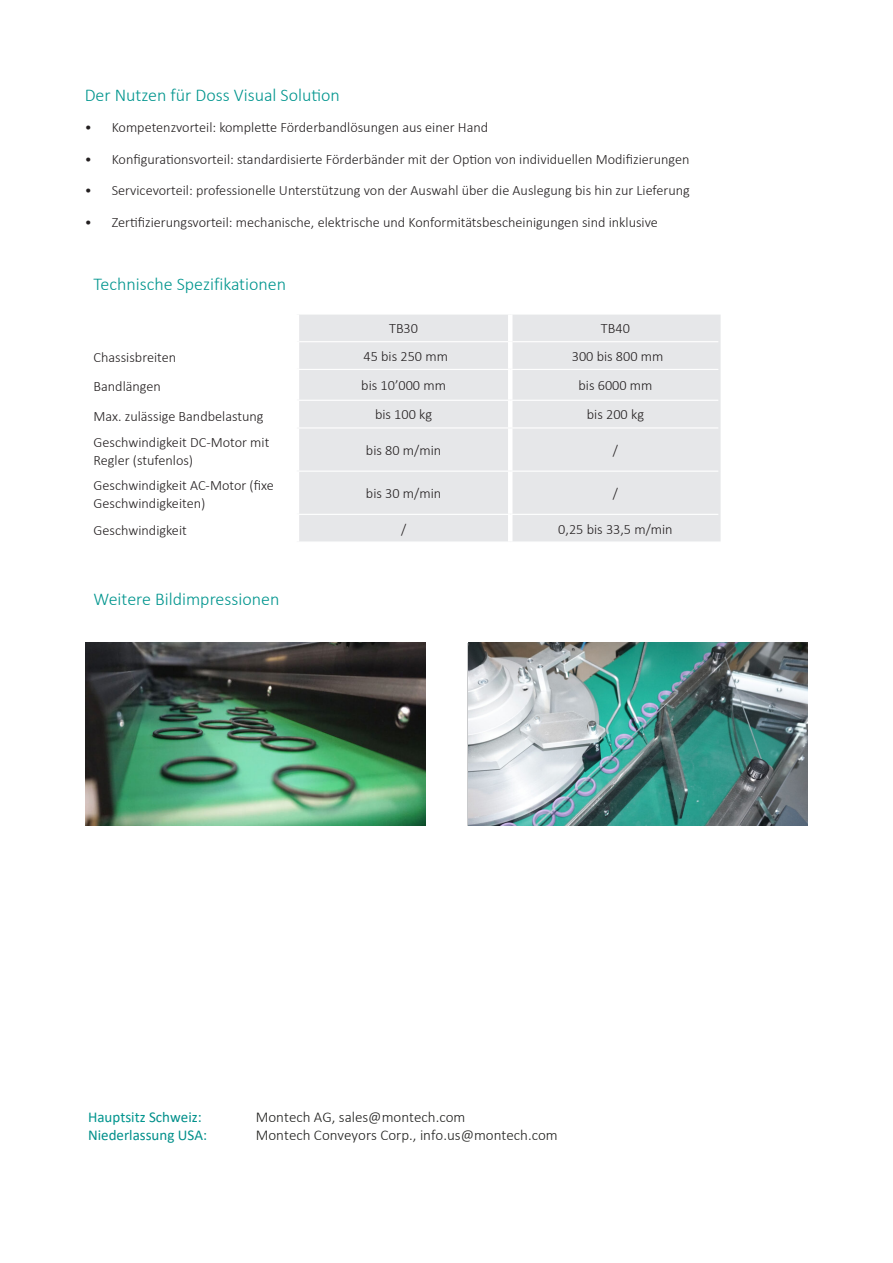
<style>
.page{position:relative;width:893px;height:1263px;background:#fff}
.page>*{position:absolute;margin:0;border:0;box-sizing:border-box;transform-origin:0 0}
.Lauftext{font:300 18px "Calibri";color:#00958e}
.Lauftext_Montech_De{font:300 18px "Calibri";color:#00958e}
.Lauftext_Montech_De-2{font:300 15px/18.3px "Calibri";color:#21211f}
.Lauftext_Montech_De-3{font:15px/18.3px "Calibri";color:#008f8a}
.t1{font:300 14.25px/18px "Calibri";color:#231f20}
.s1{color:#00958e}
</style>
<div class="page">
<img style="left:85px;top:643px;width:340px;height:182px">
<img style="left:468px;top:643px;width:340px;height:182px">
<div style="left:299px;top:315px;width:422px;height:226px;background:#e6e7e9"></div>
<hr style="left:299px;top:341px;width:209px;height:1px;background:#fff">
<hr style="left:512px;top:341px;width:206px;height:1px;background:#fff">
<hr style="left:508px;top:315px;width:4px;height:27px;background:#fff">
<hr style="left:508px;top:342px;width:4px;height:27px;background:#fff">
<hr style="left:297px;top:369px;width:213px;height:1px;background:#fff">
<hr style="left:510px;top:369px;width:208px;height:1px;background:#fff">
<hr style="left:508px;top:370px;width:4px;height:30px;background:#fff">
<hr style="left:508px;top:401px;width:4px;height:26px;background:#fff">
<hr style="left:508px;top:428px;width:4px;height:43px;background:#fff">
<hr style="left:508px;top:472px;width:4px;height:42px;background:#fff">
<hr style="left:508px;top:515px;width:4px;height:26px;background:#fff">
<hr style="left:297px;top:400px;width:213px;height:1px;background:#fff">
<hr style="left:510px;top:400px;width:208px;height:1px;background:#fff">
<hr style="left:297px;top:427px;width:213px;height:1px;background:#fff">
<hr style="left:510px;top:427px;width:208px;height:1px;background:#fff">
<hr style="left:297px;top:471px;width:213px;height:1px;background:#fff">
<hr style="left:510px;top:471px;width:208px;height:1px;background:#fff">
<hr style="left:297px;top:514px;width:213px;height:1px;background:#fff">
<hr style="left:510px;top:514px;width:208px;height:1px;background:#fff">
<p class="Lauftext_Montech_De" style="left:85px;top:84px;width:257px">Der Nutzen für Doss Visual Solution</p>
<p class="t1" style="left:85px;top:118px;width:405px">• Kompetenzvorteil: komplette Förderbandlösungen aus einer Hand</p>
<p class="t1" style="left:85px;top:150px;width:606px">• Konfigurationsvorteil: standardisierte Förderbänder mit der Option von individuellen Modifizierungen</p>
<p class="t1" style="left:85px;top:181px;width:607px">• Servicevorteil: professionelle Unterstützung von der Auswahl über die Auslegung bis hin zur Lieferung</p>
<p class="t1" style="left:85px;top:213px;width:575px">• Zertifizierungsvorteil: mechanische, elektrische und Konformitätsbescheinigungen sind inklusive</p>
<p class="Lauftext" style="left:94px;top:273px;width:194px">Technische Spezifikationen</p>
<p class="t1" style="left:389px;top:319px;width:30px">TB30</p>
<p class="t1" style="left:601px;top:319px;width:30px">TB40</p>
<p class="t1" style="left:94px;top:348px;width:84px">Chassisbreiten</p>
<p class="t1" style="left:363px;top:347px;width:86px">45 bis 250 mm</p>
<p class="t1" style="left:572px;top:347px;width:93px">300 bis 800 mm</p>
<p class="t1" style="left:94px;top:378px;width:69px">Bandlängen</p>
<p class="t1" style="left:361px;top:376px;width:86px">bis 10’000 mm</p>
<p class="t1" style="left:578px;top:376px;width:75px">bis 6000 mm</p>
<p class="t1" style="left:94px;top:407px;width:172px">Max. zulässige Bandbelastung</p>
<p class="t1" style="left:375px;top:406px;width:59px">bis 100 kg</p>
<p class="t1" style="left:587px;top:406px;width:59px">bis 200 kg</p>
<p class="t1" style="left:94px;top:433px;width:177px">Geschwindigkeit DC-Motor mit<br>Regler (stufenlos)</p>
<p class="t1" style="left:366px;top:441px;width:77px">bis 80 m/min</p>
<p class="t1" style="left:613px;top:441px;width:7px">/</p>
<p class="t1" style="left:94px;top:476px;width:182px">Geschwindigkeit AC-Motor (fixe<br>Geschwindigkeiten)</p>
<p class="t1" style="left:366px;top:484px;width:77px">bis 30 m/min</p>
<p class="t1" style="left:613px;top:484px;width:7px">/</p>
<p class="t1" style="left:94px;top:521px;width:95px">Geschwindigkeit</p>
<p class="t1" style="left:401px;top:520px;width:7px">/</p>
<p class="t1" style="left:558px;top:520px;width:116px">0,25 bis 33,5 m/min</p>
<p class="Lauftext" style="left:94px;top:588px;width:187px">Weitere Bildimpressionen</p>
<p class="Lauftext_Montech_De-3" style="left:88px;top:1107px;width:120px"><span class="s1">Hauptsitz</span> Schweiz:<br>Niederlassung USA:</p>
<p class="Lauftext_Montech_De-2" style="left:256px;top:1108px;width:303px">Montech AG, sales@montech.com<br>Montech Conveyors Corp., info.us@montech.com</p>
</div>
